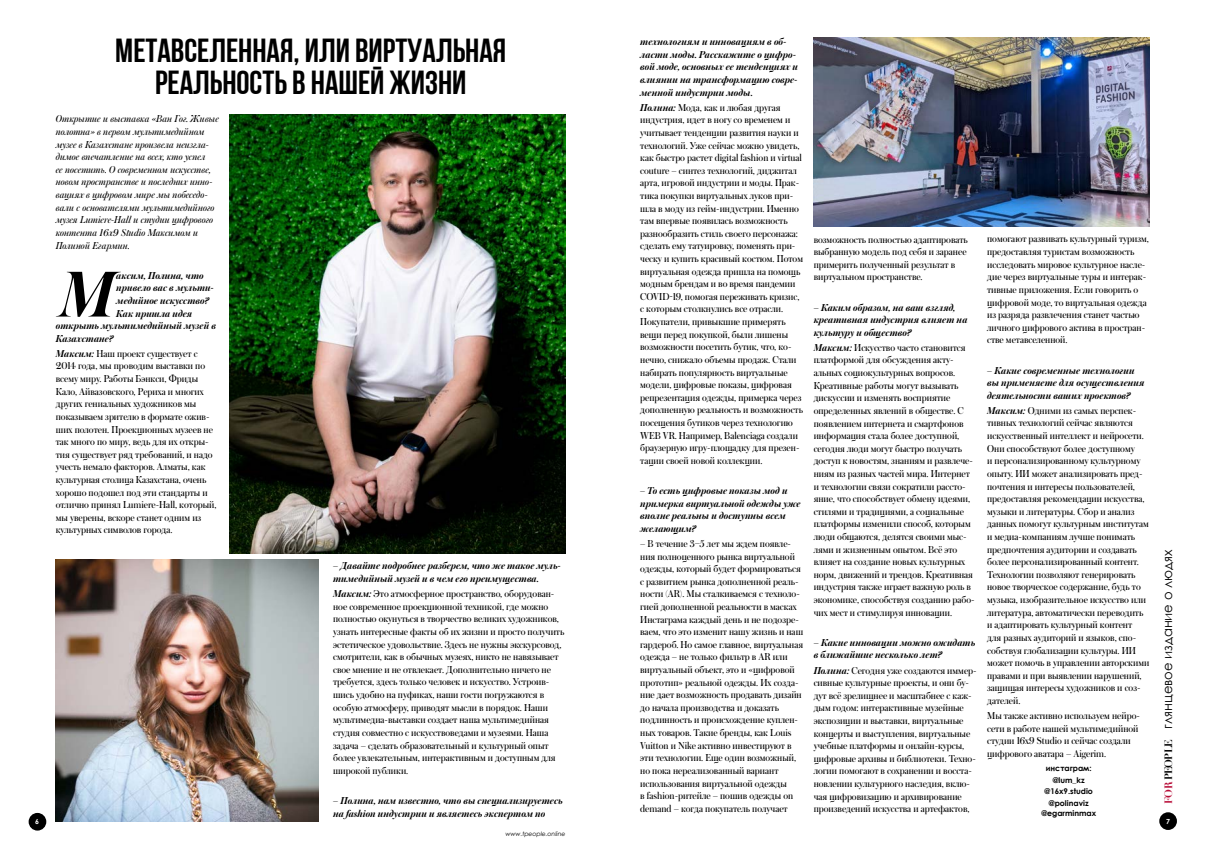
<style>
.page{position:relative;width:1206px;height:859px;background:#fff}
.page>*{position:absolute;margin:0;border:0;box-sizing:border-box;transform-origin:0 0}
.t1{font:italic 600 68.08px "Austin Cyr";color:#000}
.t2{font:33.25px/32.2px "Bebas Neue Cyrillic";color:#000;text-align:center}
.t3{font:13.12px "Century Gothic";color:#000}
.t4{font:10.5px/12.6px "Austin Cyr";color:#000}
.t5{font:italic 600 10.5px/12.6px "Austin Cyr";color:#000}
.t6{font:italic 10.5px/12.6px "Austin Cyr";color:#000}
.t7{font:700 7.88px/11.9px "Century Gothic";color:#000;text-align:center}
.t8{font:700 7px "Century Gothic";color:#fff}
.t9{font:italic 6.12px "Century Gothic";color:#000}
.s1{font-weight:600;font-style:italic}
.s2{font-family:"Didot";font-weight:700;font-size:10.5px;color:#b70b36}
.s3{font-family:"Didot";font-weight:700;font-size:10.5px}
</style>
<div class="page">
<div style="left:1159px;top:812px;width:17px;height:17px;background:#000;border-radius:50%"></div>
<div style="left:29px;top:812px;width:17px;height:18px;background:#000;border-radius:50%"></div>
<img style="left:229px;top:114px;width:337px;height:439px">
<img style="left:56px;top:559px;width:262px;height:262px">
<img style="left:813px;top:37px;width:336px;height:189px">
<p class="t5" style="left:640px;top:35px;width:159px">технологиям и инновациям в об&shy;ласти моды. Расскажите о цифро&shy;вой моде, основных ее тенденциях и влиянии на трансформацию совре&shy;менной индустрии моды.</p>
<p class="t4" style="left:640px;top:101px;width:164px"><span class="s1">Полина:</span> Мода, как и любая другая индустрия, идет в ногу со временем и учитывает тенденции развития науки и технологий. Уже сейчас можно увидеть, как быстро растет digital fashion и virtual couture – синтез технологий, диджитал арта, игровой индустрии и моды. Прак&shy;тика покупки виртуальных луков при&shy;шла в моду из гейм-индустрии. Именно там впервые появилась возможность разнообразить стиль своего персонажа: сделать ему татуировку, поменять при&shy;ческу и купить красивый костюм. Потом виртуальная одежда пришла на помощь модным брендам и во время пандемии COVID-19, помогая переживать кризис, с которым столкнулись все отрасли.<br>Покупатели, привыкшие примерять вещи перед покупкой, были лишены возможности посетить бутик, что, ко&shy;нечно, снижало объемы продаж. Стали набирать популярность виртуальные модели, цифровые показы, цифровая репрезентация одежды, примерка через дополненную реальность и возможность посещения бутиков через технологию WEB VR. Например, Balenciaga создали браузерную игру-площадку для презен&shy;тации своей новой коллекции.</p>
<p class="t5" style="left:640px;top:483px;width:162px">– То есть цифровые показы мод и примерка виртуальной одежды уже вполне реальны и доступны всем желающим?</p>
<p class="t4" style="left:640px;top:536px;width:164px">– В течение 3–5 лет мы ждем появле&shy;ния полноценного рынка виртуальной одежды, который будет формироваться с развитием рынка дополненной реаль&shy;ности (AR). Мы сталкиваемся с техноло&shy;гией дополненной реальности в масках Инстаграма каждый день и не подозре&shy;ваем, что это изменит нашу жизнь и наш гардероб. Но самое главное, виртуальная одежда – не только фильтр в AR или виртуальный объект, это и «цифровой прототип» реальной одежды. Их созда&shy;ние дает возможность продавать дизайн до начала производства и доказать подлинность и происхождение куплен&shy;ных товаров. Такие бренды, как Louis Vuitton и Nike активно инвестируют в эти технологии. Еще один возможный, но пока нереализованный вариант использования виртуальной одежды<br>в fashion-ритейле – пошив одежды on demand – когда покупатель получает</p>
<h2 class="t2" style="left:115px;top:34px;width:392px">Метавселенная, или Виртуальная реальность в нашей жизни</h2>
<p class="t6" style="left:56px;top:112px;width:164px">Открытие и выставка «Ван Гог. Живые полотна» в первом мультимедийном музее в Казахстане произвела неизгла&shy;димое впечатление на всех, кто успел<br>ее посетить. О современном искусстве, новом пространстве и последних инно&shy;вациях в цифровом мире мы побеседо&shy;вали с основателями мультимедийного музея Lumiere-Hall и студии цифрового контента 16x9 Studio Максимом и Полиной Егармин.</p>
<h1 class="t1" style="left:60px;top:246px;width:58px">М</h1>
<p class="t4" style="left:987px;top:232px;width:163px">помогают развивать культурный туризм, предоставляя туристам возможность исследовать мировое культурное насле&shy;дие через виртуальные туры и интерак&shy;тивные приложения. Если говорить о цифровой моде, то виртуальная одежда из разряда развлечения станет частью личного цифрового актива в простран&shy;стве метавселенной.</p>
<p class="t5" style="left:987px;top:363px;width:159px">– Какие современные технологии вы применяете для осуществления деятельности ваших проектов?</p>
<p class="t4" style="left:987px;top:403px;width:164px"><span class="s1">Максим:</span> Одними из самых перспек&shy;тивных технологий сейчас являются искусственный интеллект и нейросети.<br>Они способствуют более доступному<br>и персонализированному культурному опыту. ИИ может анализировать пред&shy;почтения и интересы пользователей, предоставляя рекомендации искусства, музыки и литературы. Сбор и анализ данных помогут культурным институтам и медиа-компаниям лучше понимать предпочтения аудитории и создавать более персонализированный контент.<br>Технологии позволяют генерировать новое творческое содержание, будь то музыка, изобразительное искусство или литература, автоматически переводить и адаптировать культурный контент<br>для разных аудиторий и языков, спо&shy;собствуя глобализации культуры. ИИ может помочь в управлении авторскими правами и при выявлении нарушений, защищая интересы художников и соз&shy;дателей.</p>
<p class="t4" style="left:987px;top:708px;width:154px">Мы также активно используем нейро&shy;сети в работе нашей мультимедийной студии 16x9 Studio и сейчас создали цифрового аватара – Aigerim.</p>
<p class="t4" style="left:813px;top:232px;width:156px">возможность полностью адаптировать выбранную модель под себя и заранее примерить полученный результат в виртуальном пространстве.</p>
<p class="t5" style="left:813px;top:300px;width:155px">– Каким образом, на ваш взгляд, креативная индустрия влияет на культуру и общество?</p>
<p class="t4" style="left:813px;top:340px;width:163px"><span class="s1">Максим:</span> Искусство часто становится платформой для обсуждения акту&shy;альных социокультурных вопросов.<br>Креативные работы могут вызывать дискуссии и изменять восприятие определенных явлений в обществе. С появлением интернета и смартфонов информация стала более доступной, сегодня люди могут быстро получать доступ к новостям, знаниям и развлече&shy;ниям из разных частей мира. Интернет и технологии связи сократили рассто&shy;яние, что способствует обмену идеями, стилями и традициями, а социальные платформы изменили способ, которым люди общаются, делятся своими мыс&shy;лями и жизненным опытом. Всё это влияет на создание новых культурных норм, движений и трендов. Креативная индустрия также играет важную роль в экономике, способствуя созданию рабо&shy;чих мест и стимулируя инновации.</p>
<p class="t5" style="left:813px;top:635px;width:163px">– Какие инновации можно ожидать в ближайшие несколько лет?</p>
<p class="t4" style="left:813px;top:663px;width:164px"><span class="s1">Полина:</span> Сегодня уже создаются иммер&shy;сивные культурные проекты, и они бу&shy;дут всё зрелищнее и масштабнее с каж&shy;дым годом: интерактивные музейные экспозиции и выставки, виртуальные концерты и выступления, виртуальные учебные платформы и онлайн-курсы, цифровые архивы и библиотеки. Техно&shy;логии помогают в сохранении и восста&shy;новлении культурного наследия, вклю&shy;чая цифровизацию и архивирование произведений искусства и артефактов,</p>
<p class="t5" style="left:116px;top:268px;width:89px">аксим, Полина, что</p>
<p class="t5" style="left:116px;top:281px;width:99px">привело вас в мульти-</p>
<p class="t5" style="left:116px;top:294px;width:94px">медийное искусство?</p>
<p class="t5" style="left:116px;top:306px;width:78px">Как пришла идея</p>
<p class="t5" style="left:56px;top:319px;width:162px">открыть мультимедийный музей в</p>
<p class="t5" style="left:56px;top:331px;width:59px">Казахстане?</p>
<p class="t4" style="left:56px;top:347px;width:162px"><span class="s1">Максим:</span> Наш проект существует с 2014 года, мы проводим выставки по всему миру. Работы Бэнкси, Фриды Кало, Айвазовского, Рериха и многих других гениальных художников мы показываем зрителю в формате ожив&shy;ших полотен. Проекционных музеев не так много по миру, ведь для их откры&shy;тия существует ряд требований, и надо учесть немало факторов. Алматы, как культурная столица Казахстана, очень хорошо подошел под эти стандарты и отлично принял Lumiere-Hall, который, мы уверены, вскоре станет одним из культурных символов города.</p>
<p class="t3" style="left:1158px;top:803px;width:256px;rotate:-90deg"><span class="s2">FOR</span> <span class="s3">PEOPLE</span> глянцевое издание о людях</p>
<p class="t5" style="left:333px;top:559px;width:229px">– Давайте подробнее разберем, что же такое муль&shy;тимедийный музей и в чем его преимущества.</p>
<p class="t4" style="left:333px;top:587px;width:233px"><span class="s1">Максим:</span> Это атмосферное пространство, оборудован&shy;ное современное проекционной техникой, где можно полностью окунуться в творчество великих художников, узнать интересные факты об их жизни и просто получить эстетическое удовольствие. Здесь не нужны экскурсовод, смотрители, как в обычных музеях, никто не навязывает свое мнение и не отвлекает. Дополнительно ничего не требуется, здесь только человек и искусство. Устроив&shy;шись удобно на пуфиках, наши гости погружаются в особую атмосферу, приводят мысли в порядок. Наши мультимедиа-выставки создает наша мультимедийная студия совместно с искусствоведами и музеями. Наша задача – сделать образовательный и культурный опыт более увлекательным, интерактивным и доступным для широкой публики.</p>
<p class="t5" style="left:333px;top:793px;width:231px">– Полина, нам известно, что вы специализируетесь на fashion индустрии и являетесь экспертом по</p>
<p class="t7" style="left:1044px;top:761px;width:50px">инстаграм: @lum_kz @16x9.studio @polinaviz</p>
<p class="t7" style="left:1041px;top:806px;width:56px">@egarminmax</p>
<p class="t8" style="left:35px;top:816px;width:5px">6</p>
<p class="t8" style="left:1166px;top:815px;width:5px">7</p>
<p class="t9" style="left:505px;top:829px;width:62px">www.tpeople.online</p>
</div>
